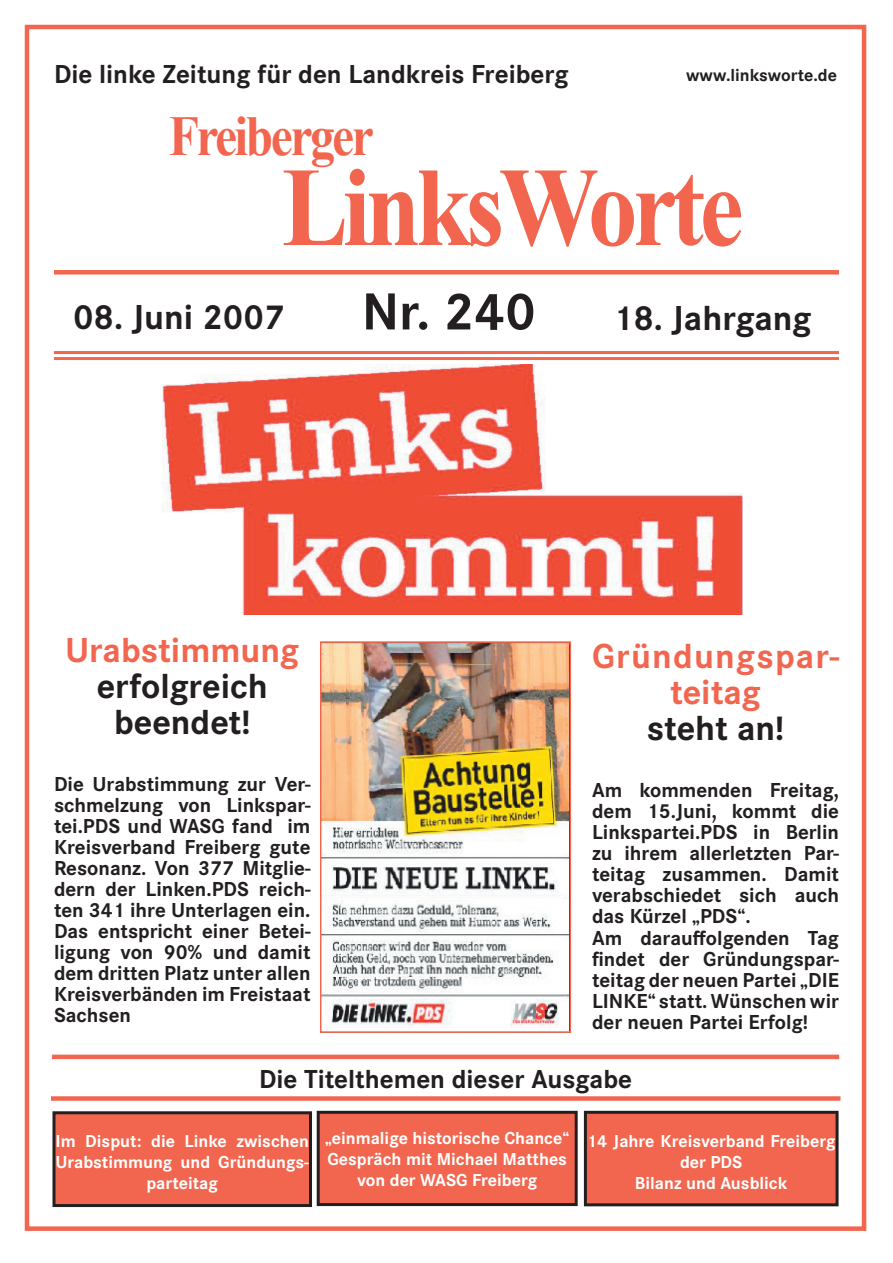
<style>
.page{position:relative;width:893px;height:1263px;background:#fff}
.page>*{position:absolute;margin:0;border:0;box-sizing:border-box;transform-origin:0 0}
.t1{font:700 112.5px "Times New Roman";letter-spacing:-.05em;color:#f2664f;scale:.88 1}
.t2{font:700 56.25px "Times New Roman";letter-spacing:-.05em;color:#f2664f;scale:.88 1}
.t3{font:700 54px "Corporate S";color:#231f20}
.t4{font:700 36px/36px "Corporate S";color:#231f20;text-align:center}
.t5{font:700 36px/36px "Corporate S";letter-spacing:.035em;color:#f2664f;text-align:center}
.t6{font:700 36px "Corporate S";color:#f2664f}
.t7{font:700 27px "Corporate S";color:#231f20}
.t8{font:700 21px/21px "Corporate S";color:#231f20;text-align:justify}
.t9{font:700 18px/21px "Corporate S";color:#fff;text-align:center}
.t10{font:700 18px "Corporate S";color:#231f20}
</style>
<div class="page">
<div style="left:54px;top:270px;width:785px;height:5px;background:#f2664f"></div>
<hr style="left:54px;top:351px;width:785px;height:3px;background:#f2664f">
<hr style="left:54px;top:357px;width:785px;height:3px;background:#f2664f">
<div style="left:51px;top:1096px;width:789px;height:5px;background:#f2664f"></div>
<div style="left:52px;top:1054px;width:787px;height:5px;background:#f2664f"></div>
<div style="left:54px;top:1113px;width:257px;height:92px;background:#f2664f"></div>
<div style="left:53px;top:1111px;width:259px;height:96px;border:3px solid #231f20"></div>
<div style="left:318px;top:1112px;width:258px;height:92px;background:#f2664f"></div>
<div style="left:317px;top:1111px;width:261px;height:95px;border:3px solid #231f20"></div>
<div style="left:585px;top:1112px;width:252px;height:93px;background:#f2664f"></div>
<div style="left:584px;top:1111px;width:255px;height:95px;border:3px solid #231f20"></div>
<img style="left:323px;top:644px;width:245px;height:382px">
<div style="left:320px;top:641px;width:251px;height:392px;border:2px solid #f2664f"></div>
<img style="left:162px;top:364px;width:580px;height:250px">
<div style="left:25px;top:25px;width:841px;height:1206px;border:4px solid #f2664f"></div>
<p class="t7" style="left:54px;top:59px;width:516px">Die linke Zeitung für den Landkreis Freiberg</p>
<p class="t10" style="left:686px;top:65px;width:152px">www.linksworte.de</p>
<h2 class="t2" style="left:169px;top:97px;width:234px">Freiberger</h2>
<h1 class="t1" style="left:282px;top:130px;width:526px">LinksWorte</h1>
<h3 class="t4" style="left:73px;top:300px;width:213px">08. Juni 2007</h3>
<h3 class="t3" style="left:362px;top:281px;width:175px">Nr. 240</h3>
<h3 class="t4" style="left:613px;top:301px;width:200px">18. Jahrgang</h3>
<h3 class="t6" style="left:65px;top:629px;width:236px">Urabstimmung</h3>
<h3 class="t4" style="left:97px;top:669px;width:172px">erfolgreich beendet!</h3>
<p class="t8" style="left:54px;top:774px;width:258px">Die Urabstimmung zur Ver&shy;schmelzung von Linkspar&shy;tei.PDS und WASG fand im Kreisverband Freiberg gute Resonanz. Von 377 Mitglie&shy;dern der Linken.PDS reich&shy;ten 341 ihre Unterlagen ein.<br>Das entspricht einer Betei&shy;ligung von 90% und damit dem dritten Platz unter allen Kreisverbänden im Freistaat Sachsen</p>
<h3 class="t5" style="left:592px;top:639px;width:249px">Gründungspar&shy;teitag</h3>
<h3 class="t4" style="left:647px;top:711px;width:139px">steht an!</h3>
<p class="t8" style="left:592px;top:780px;width:249px;text-align:left">Am kommenden Freitag, dem 15.Juni, kommt die<br>Linkspartei.PDS in Berlin zu ihrem allerletzten Par&shy;teitag zusammen. Damit verabschiedet sich auch das Kürzel „PDS“.<br>Am darauffolgenden Tag findet der Gründungspar&shy;teitag der neuen Partei „DIE<br>LINKE“ statt. Wünschen wir der neuen Partei Erfolg!</p>
<p class="t7" style="left:259px;top:1064px;width:375px">Die Titelthemen dieser Ausgabe</p>
<p class="t9" style="left:56px;top:1131px;width:255px">Im Disput: die Linke zwischen<br>Urabstimmung und Gründungs&shy;parteitag</p>
<p class="t9" style="left:325px;top:1128px;width:246px">„einmalige historische Chance“<br>Gespräch mit Michael Matthes von der WASG Freiberg</p>
<p class="t9" style="left:587px;top:1131px;width:250px">14 Jahre Kreisverband Freiberg der PDS<br>Bilanz und Ausblick</p>
</div>
